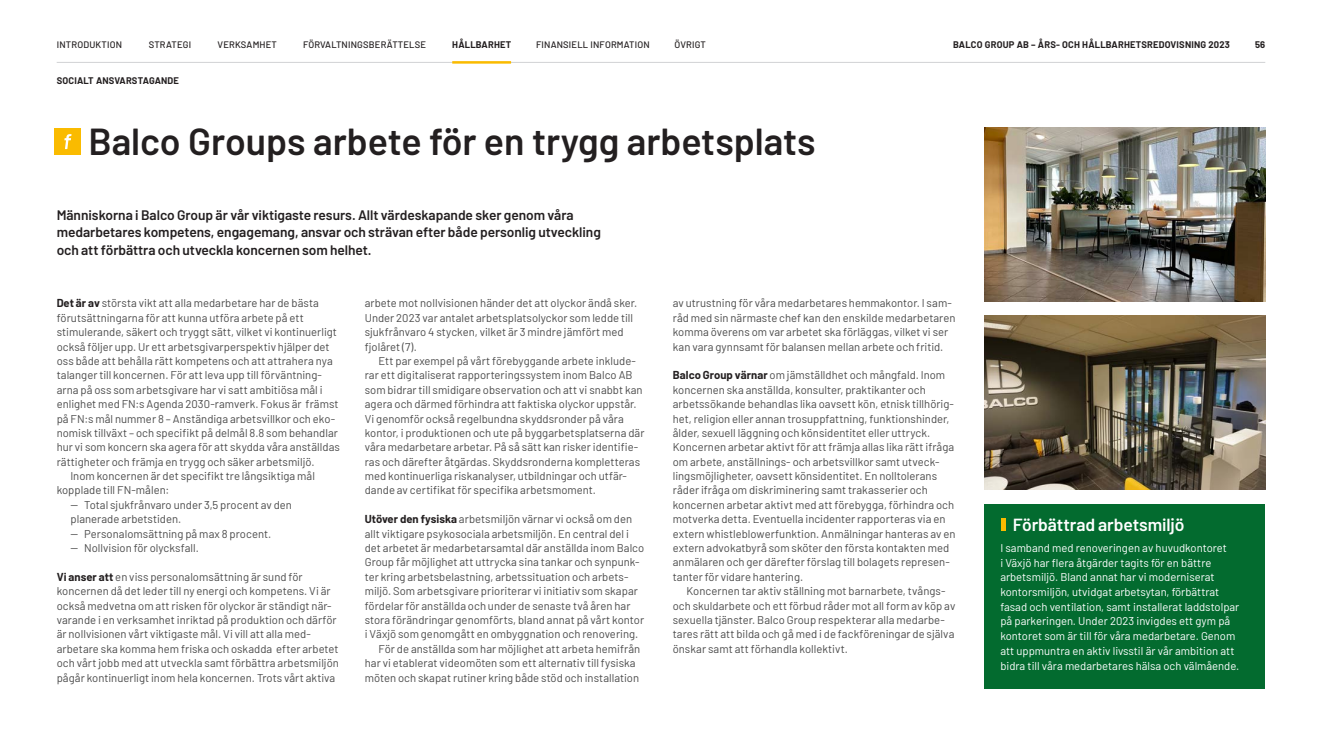
<style>
.page{position:relative;width:1322px;height:745px;background:#fff}
.page>*{position:absolute;margin:0;border:0;box-sizing:border-box;transform-origin:0 0}
.Rubrik_30p{font:600 37.5px "Barlow";color:#231f20}
.Mellanrubrik_14p{font:600 17.5px "Barlow";letter-spacing:-.005em;color:#fff}
.Ingress_11p{font:600 13.75px/17.5px "Barlow";letter-spacing:-.005em;color:#231f20}
.Brödtext_FV_9p_-_fet_ingång{font:11.25px/14.4px "Barlow";color:#4a4a4a}
.Brödtext_FV_9p_-_indrag{font:11.25px/14.4px "Barlow";color:#4a4a4a}
.t1{font:11.25px/14.8px "Barlow";color:#fff}
.t2{font:500 9.38px "Barlow";letter-spacing:.02em;color:#231f20}
.t3{font:700 9.38px "Barlow";letter-spacing:.02em;color:#231f20}
.s1{font-weight:700;color:#231f20}
</style>
<div class="page">
<hr style="left:57px;top:62px;width:1208px;height:1px;background:#d1d2d4">
<hr style="left:452px;top:61px;width:59px;height:3px;background:#fabb00">
<img style="left:984px;top:128px;width:281px;height:173px">
<img style="left:984px;top:315px;width:281px;height:174px">
<div style="left:984px;top:503px;width:281px;height:184px;background:#036b2f"></div>
<hr style="left:1001px;top:518px;width:4px;height:12px;background:#fabb00">
<div style="left:54px;top:128px;width:27px;height:26px;background:#fabb00"></div>
<svg style="left:64px;top:134px;width:8px;height:15px"></svg>
<p class="t2" style="left:57px;top:38px;width:67px">INTRODUKTION</p>
<p class="t2" style="left:149px;top:38px;width:44px">STRATEGI</p>
<p class="t2" style="left:218px;top:38px;width:61px">VERKSAMHET</p>
<p class="t2" style="left:303px;top:38px;width:125px">FÖRVALTNINGSBERÄTTELSE</p>
<p class="t3" style="left:452px;top:38px;width:60px">HÅLLBARHET</p>
<p class="t2" style="left:536px;top:38px;width:115px">FINANSIELL INFORMATION</p>
<p class="t2" style="left:674px;top:38px;width:33px">ÖVRIGT</p>
<p class="t3" style="left:953px;top:38px;width:278px">BALCO GROUP AB – ÅRS- OCH HÅLLBARHETSREDOVISNING 2023</p>
<p class="t3" style="left:1255px;top:38px;width:12px">56</p>
<p class="t3" style="left:57px;top:73px;width:124px">SOCIALT ANSVARSTAGANDE</p>
<p class="Rubrik_30p" style="left:88px;top:114px;width:729px">Balco Groups arbete för en trygg arbetsplats</p>
<p class="Ingress_11p" style="left:57px;top:204px;width:546px">Människorna i Balco Group är vår viktigaste resurs. Allt värdeskapande sker genom våra medarbetares kompetens, engagemang, ansvar och strävan efter både personlig utveckling och att förbättra och utveckla koncernen som helhet.</p>
<p class="Brödtext_FV_9p_-_fet_ingång" style="left:57px;top:295px;width:285px"><span class="s1">Det är av</span> största vikt att alla medarbetare har de bästa förutsättningarna för att kunna utföra arbete på ett stimulerande, säkert och tryggt sätt, vilket vi kontinuerligt också följer upp. Ur ett arbetsgivarperspektiv hjälper det oss både att behålla rätt kompetens och att attrahera nya talanger till koncernen. För att leva upp till förväntning&shy;arna på oss som arbetsgivare har vi satt ambitiösa mål i enlighet med FN:s Agenda 2030-ramverk. Fokus är främst på FN:s mål nummer 8 – Anständiga arbetsvillkor och eko&shy;nomisk tillväxt – och specifikt på delmål 8.8 som behandlar hur vi som koncern ska agera för att skydda våra anställdas rättigheter och främja en trygg och säker arbetsmiljö.</p>
<p class="Brödtext_FV_9p_-_indrag" style="left:57px;top:467px;width:260px;text-indent:14px">Inom koncernen är det specifikt tre långsiktiga mål kopplade till FN-målen:</p>
<p class="Brödtext_FV_9p_-_indrag" style="left:70px;top:496px;width:223px">-- Total sjukfrånvaro under 3,5 procent av den</p>
<p class="Brödtext_FV_9p_-_indrag" style="left:70px;top:511px;width:110px">planerade arbetstiden.</p>
<p class="Brödtext_FV_9p_-_indrag" style="left:70px;top:525px;width:202px">-- Personalomsättning på max 8 procent.</p>
<p class="Brödtext_FV_9p_-_indrag" style="left:70px;top:539px;width:130px">-- Nollvision för olycksfall.</p>
<p class="Brödtext_FV_9p_-_fet_ingång" style="left:57px;top:568px;width:284px"><span class="s1">Vi anser att</span> en viss personalomsättning är sund för koncernen då det leder till ny energi och kompetens. Vi är också medvetna om att risken för olyckor är ständigt när&shy;varande i en verksamhet inriktad på produktion och därför är nollvisionen vårt viktigaste mål. Vi vill att alla med&shy;arbetare ska komma hem friska och oskadda efter arbetet och vårt jobb med att utveckla samt förbättra arbetsmiljön pågår kontinuerligt inom hela koncernen. Trots vårt aktiva</p>
<p class="Brödtext_FV_9p_-_fet_ingång" style="left:365px;top:295px;width:272px">arbete mot nollvisionen händer det att olyckor ändå sker.<br>Under 2023 var antalet arbetsplatsolyckor som ledde till sjukfrånvaro 4 stycken, vilket är 3 mindre jämfört med fjolåret (7).</p>
<p class="Brödtext_FV_9p_-_indrag" style="left:365px;top:352px;width:281px;text-indent:14px">Ett par exempel på vårt förebyggande arbete inklude&shy;rar ett digitaliserat rapporteringssystem inom Balco AB som bidrar till smidigare observation och att vi snabbt kan agera och därmed förhindra att faktiska olyckor uppstår.<br>Vi genomför också regelbundna skyddsronder på våra kontor, i produktionen och ute på byggarbetsplatserna där våra medarbetare arbetar. På så sätt kan risker identifie&shy;ras och därefter åtgärdas. Skyddsronderna kompletteras med kontinuerliga riskanalyser, utbildningar och utfär&shy;dande av certifikat för specifika arbetsmoment.</p>
<p class="Brödtext_FV_9p_-_fet_ingång" style="left:365px;top:511px;width:281px"><span class="s1">Utöver den fysiska</span> arbetsmiljön värnar vi också om den allt viktigare psykosociala arbetsmiljön. En central del i det arbetet är medarbetarsamtal där anställda inom Balco Group får möjlighet att uttrycka sina tankar och synpunk&shy;ter kring arbetsbelastning, arbetssituation och arbets&shy;miljö. Som arbetsgivare prioriterar vi initiativ som skapar fördelar för anställda och under de senaste två åren har stora förändringar genomförts, bland annat på vårt kontor i Växjö som genomgått en ombyggnation och renovering.</p>
<p class="Brödtext_FV_9p_-_indrag" style="left:365px;top:640px;width:277px;text-indent:14px">För de anställda som har möjlighet att arbeta hemifrån har vi etablerat videomöten som ett alternativ till fysiska möten och skapat rutiner kring både stöd och installation</p>
<p class="Brödtext_FV_9p_-_indrag" style="left:673px;top:295px;width:284px">av utrustning för våra medarbetares hemmakontor. I sam&shy;råd med sin närmaste chef kan den enskilde medarbetaren komma överens om var arbetet ska förläggas, vilket vi ser kan vara gynnsamt för balansen mellan arbete och fritid.</p>
<p class="Brödtext_FV_9p_-_fet_ingång" style="left:673px;top:367px;width:284px"><span class="s1">Balco Group värnar</span> om jämställdhet och mångfald. Inom koncernen ska anställda, konsulter, praktikanter och arbetssökande behandlas lika oavsett kön, etnisk tillhörig&shy;het, religion eller annan trosuppfattning, funktionshinder, ålder, sexuell läggning och könsidentitet eller uttryck.<br>Koncernen arbetar aktivt för att främja allas lika rätt ifråga om arbete, anställnings- och arbetsvillkor samt utveck&shy;lingsmöjligheter, oavsett könsidentitet. En nolltolerans råder ifråga om diskriminering samt trakasserier och koncernen arbetar aktivt med att förebygga, förhindra och motverka detta. Eventuella incidenter rapporteras via en extern whistleblowerfunktion. Anmälningar hanteras av en extern advokatbyrå som sköter den första kontakten med anmälaren och ger därefter förslag till bolagets represen&shy;tanter för vidare hantering.</p>
<p class="Brödtext_FV_9p_-_indrag" style="left:673px;top:582px;width:284px;text-indent:14px">Koncernen tar aktiv ställning mot barnarbete, tvångs&shy;och skuldarbete och ett förbud råder mot all form av köp av sexuella tjänster. Balco Group respekterar alla medarbe&shy;tares rätt att bilda och gå med i de fackföreningar de själva önskar samt att förhandla kollektivt.</p>
<p class="Mellanrubrik_14p" style="left:1012px;top:511px;width:173px">Förbättrad arbetsmiljö</p>
<p class="t1" style="left:1000px;top:539px;width:241px">I samband med renoveringen av huvudkontoret<br>i Växjö har flera åtgärder tagits för en bättre arbetsmiljö. Bland annat har vi moderniserat kontorsmiljön, utvidgat arbetsytan, förbättrat fasad och ventilation, samt installerat laddstolpar på parkeringen. Under 2023 invigdes ett gym på kontoret som är till för våra medarbetare. Genom att uppmuntra en aktiv livsstil är vår ambition att bidra till våra medarbetares hälsa och välmående.</p>
</div>
